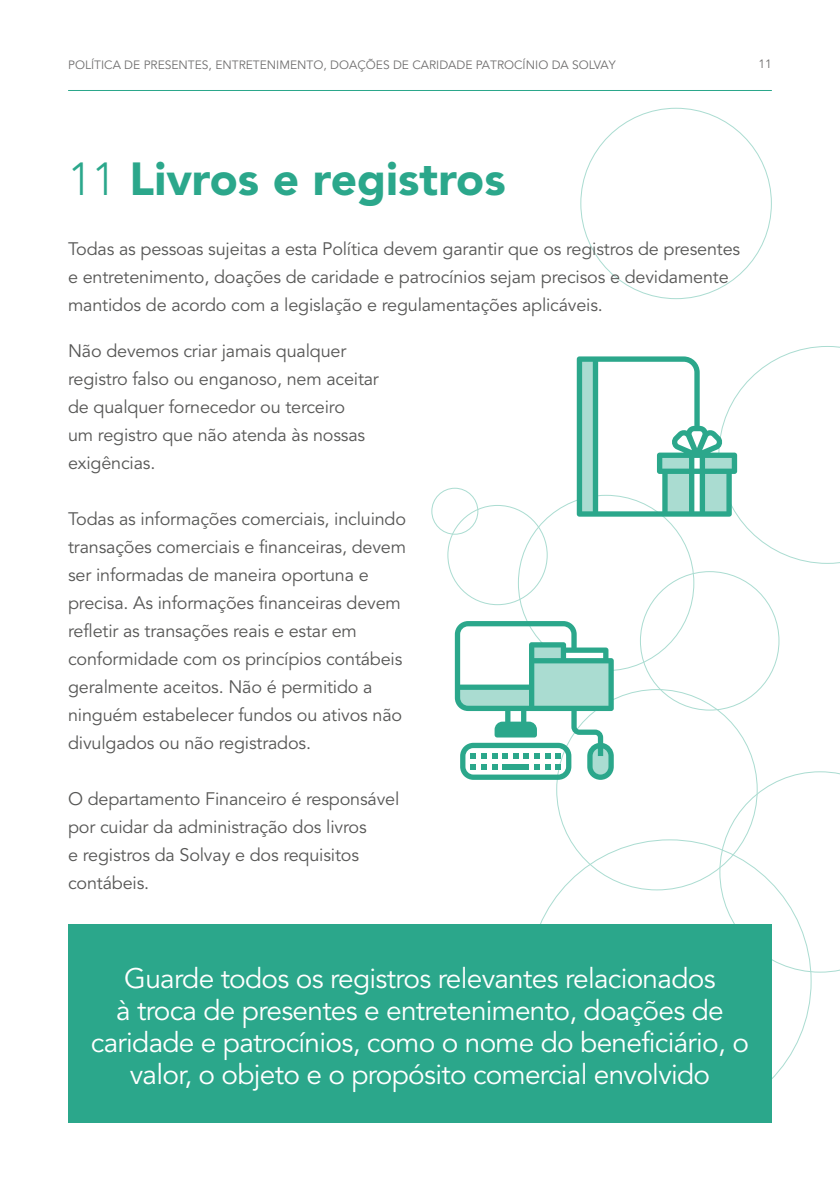
<style>
.page{position:relative;width:840px;height:1191px;background:#fff}
.page>*{position:absolute;margin:0;border:0;box-sizing:border-box;transform-origin:0 0}
.t1{font:900 46px "Avenir";color:#2ba78b}
.t2{font:28px/32px "Avenir";letter-spacing:-.025em;color:#fff;text-align:center}
.t3{font:18px/28px "Avenir";letter-spacing:-.01em;color:#575756}
.t4{font:12px "Avenir";color:#706f6f}
.s1{font-weight:300}
</style>
<div class="page">
<hr style="left:68px;top:90px;width:703px;height:1px;background:#2ba78b">
<svg style="left:719px;top:771px;width:120px;height:201px"></svg>
<div style="left:431px;top:488px;width:47px;height:47px;border:1px solid #aadcd1;border-radius:50%"></div>
<svg style="left:576px;top:346px;width:263px;height:218px"></svg>
<div style="left:68px;top:924px;width:703px;height:199px;background:#2ba78b"></div>
<svg style="left:454px;top:621px;width:159px;height:159px"></svg>
<p class="t4" style="left:68px;top:56px;width:548px">POLÍTICA DE PRESENTES, ENTRETENIMENTO, DOAÇÕES DE CARIDADE PATROCÍNIO DA SOLVAY</p>
<p class="t4" style="left:758px;top:55px;width:15px">11</p>
<h1 class="t1" style="left:68px;top:145px;width:439px"><span class="s1">11</span> Livros e registros</h1>
<p class="t3" style="left:68px;top:236px;width:673px">Todas as pessoas sujeitas a esta Política devem garantir que os registros de presentes e entretenimento, doações de caridade e patrocínios sejam precisos e devidamente mantidos de acordo com a legislação e regulamentações aplicáveis.</p>
<p class="t3" style="left:68px;top:337px;width:312px">Não devemos criar jamais qualquer registro falso ou enganoso, nem aceitar de qualquer fornecedor ou terceiro<br>um registro que não atenda às nossas exigências.</p>
<p class="t3" style="left:68px;top:505px;width:339px">Todas as informações comerciais, incluindo transações comerciais e financeiras, devem ser informadas de maneira oportuna e precisa. As informações financeiras devem refletir as transações reais e estar em conformidade com os princípios contábeis geralmente aceitos. Não é permitido a ninguém estabelecer fundos ou ativos não divulgados ou não registrados.</p>
<p class="t3" style="left:68px;top:785px;width:332px">O departamento Financeiro é responsável por cuidar da administração dos livros<br>e registros da Solvay e dos requisitos contábeis.</p>
<h2 class="t2" style="left:91px;top:963px;width:659px">Guarde todos os registros relevantes relacionados<br>à troca de presentes e entretenimento, doações de caridade e patrocínios, como o nome do beneficiário, o valor, o objeto e o propósito comercial envolvido</h2>
</div>
